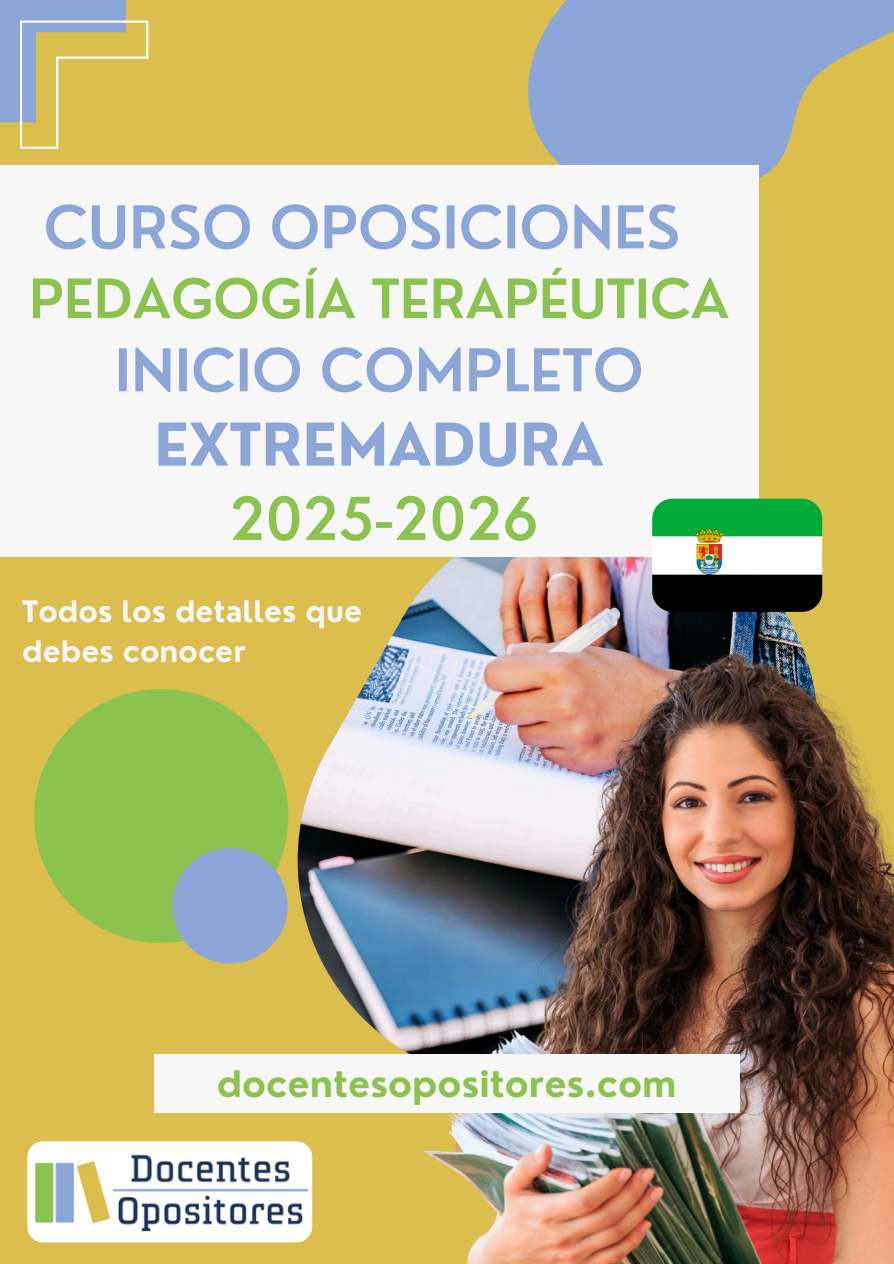
<style>
.page{position:relative;width:894px;height:1264px;background:#fff}
.page>*{position:absolute;margin:0;border:0;box-sizing:border-box;transform-origin:0 0}
.t1{font:600 57.45px/74.2px "Nourd";color:#8da6d8;text-align:center}
.t2{font:600 57.45px "Nourd";color:#8cc250}
.t3{font:600 52.95px "Nourd";color:#8cc250}
.t4{font:700 35.55px "Nourd";color:#8cc250}
.t5{font:700 28.8px/39.5px "Nourd";color:#f7f7f7}
.s1{font-weight:700}
</style>
<div class="page">
<div style="left:0;top:0;width:893px;height:1263px;background:#dbbe4e"></div>
<img style="left:302px;top:557px;width:513px;height:434px">
<svg style="left:528px;top:0;width:365px;height:302px;fill:#8da6d8"></svg>
<div style="left:0;top:165px;width:758px;height:392px;background:#f7f7f7"></div>
<svg style="left:0;top:0;width:148px;height:149px"></svg>
<svg style="left:34px;top:689px;width:268px;height:254px;fill:#8cc250"></svg>
<svg style="left:166px;top:841px;width:128px;height:123px"></svg>
<img style="left:27px;top:1141px;width:285px;height:101px;border-radius:16px">
<img style="left:340px;top:631px;width:553px;height:632px">
<div style="left:154px;top:1054px;width:585px;height:58px;background:#f7f7f7"></div>
<img style="left:652px;top:498px;width:170px;height:114px;border-radius:20px">
<h1 class="t1" style="left:44px;top:190px;width:637px">CURSO OPOSICIONES</h1>
<h1 class="t3" style="left:29px;top:265px;width:701px">PEDAGOGÍA TERAPÉUTICA</h1>
<h1 class="t1" style="left:115px;top:332px;width:530px">INICIO COMPLETO<br><span class="s1">EXTREMADURA</span></h1>
<p class="t2" style="left:230px;top:482px;width:310px">2025-2026</p>
<p class="t5" style="left:22px;top:591px;width:341px">Todos los detalles que debes conocer</p>
<p class="t4" style="left:217px;top:1061px;width:461px">docentesopositores.com</p>
</div>
